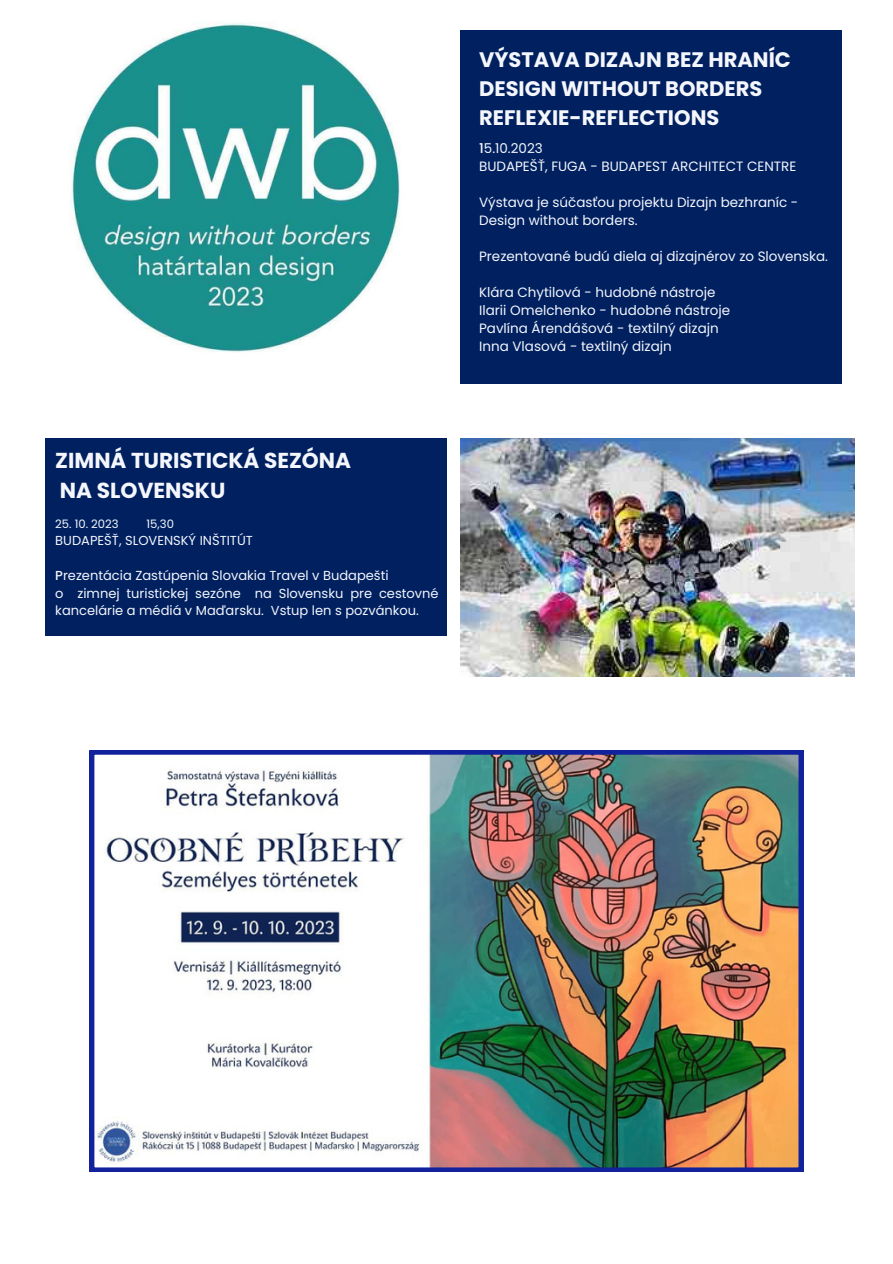
<style>
.page{position:relative;width:893px;height:1264px;background:#fff}
.page>*{position:absolute;margin:0;border:0;box-sizing:border-box;transform-origin:0 0}
.t1{font:700 21.75px "Poppins";color:#f4f6fc}
.t2{font:700 21.6px "Poppins";color:#f4f6fc}
.t3{font:700 21px "Poppins";color:#f4f6fc}
.t4{font:13.5px/18px "Poppins";color:#f4f6fc}
.t5{font:13.05px/17.4px "Poppins";color:#f4f6fc}
.t6{font:11.55px "Poppins";color:#f4f6fc}
.s1{font-weight:500}
</style>
<div class="page">
<div style="left:45px;top:438px;width:401px;height:198px;background:#002060"></div>
<div style="left:460px;top:30px;width:382px;height:353px;background:#002060"></div>
<img style="left:70px;top:22px;width:330px;height:330px">
<img style="left:460px;top:438px;width:394px;height:238px">
<img style="left:90px;top:750px;width:713px;height:421px">
<p class="t2" style="left:55px;top:445px;width:297px">ZIMNÁ TURISTICKÁ SEZÓNA</p>
<p class="t1" style="left:60px;top:475px;width:167px">NA SLOVENSKU</p>
<p class="t6" style="left:55px;top:516px;width:65px">25. 10. 2023</p>
<p class="t6" style="left:147px;top:516px;width:29px">15,30</p>
<p class="t5" style="left:55px;top:532px;width:199px">BUDAPEŠŤ, SLOVENSKÝ INŠTITÚT</p>
<p class="t5" style="left:55px;top:567px;width:335px"><span class="s1">P</span>rezentácia Zastúpenia Slovakia Travel v Budapešti</p>
<p class="t5" style="left:55px;top:584px;width:385px">o zimnej turistickej sezóne na Slovensku pre cestovné kancelárie a médiá v Maďarsku. Vstup len s pozvánkou.</p>
<p class="t3" style="left:479px;top:45px;width:313px">VÝSTAVA DIZAJN BEZ HRANÍC</p>
<p class="t3" style="left:479px;top:74px;width:285px">DESIGN WITHOUT BORDERS</p>
<p class="t3" style="left:479px;top:103px;width:242px">REFLEXIE-REFLECTIONS</p>
<p class="t4" style="left:479px;top:139px;width:65px"><span class="s1">1</span>5.10.2023</p>
<p class="t4" style="left:479px;top:157px;width:319px">BUDAPEŠŤ, FUGA - BUDAPEST ARCHITECT CENTRE</p>
<p class="t4" style="left:479px;top:193px;width:321px">Výstava je súčasťou projektu Dizajn bezhraníc -<br>Design without borders.</p>
<p class="t4" style="left:479px;top:247px;width:350px">Prezentované budú diela aj dizajnérov zo Slovenska.</p>
<p class="t4" style="left:479px;top:283px;width:238px">Klára Chytilová - hudobné nástroje</p>
<p class="t4" style="left:479px;top:301px;width:253px">Ilarii Omelchenko - hudobné nástroje</p>
<p class="t4" style="left:479px;top:319px;width:241px">Pavlína Árendášová - textilný dizajn</p>
<p class="t4" style="left:479px;top:337px;width:194px">Inna Vlasová - textilný dizajn</p>
</div>
